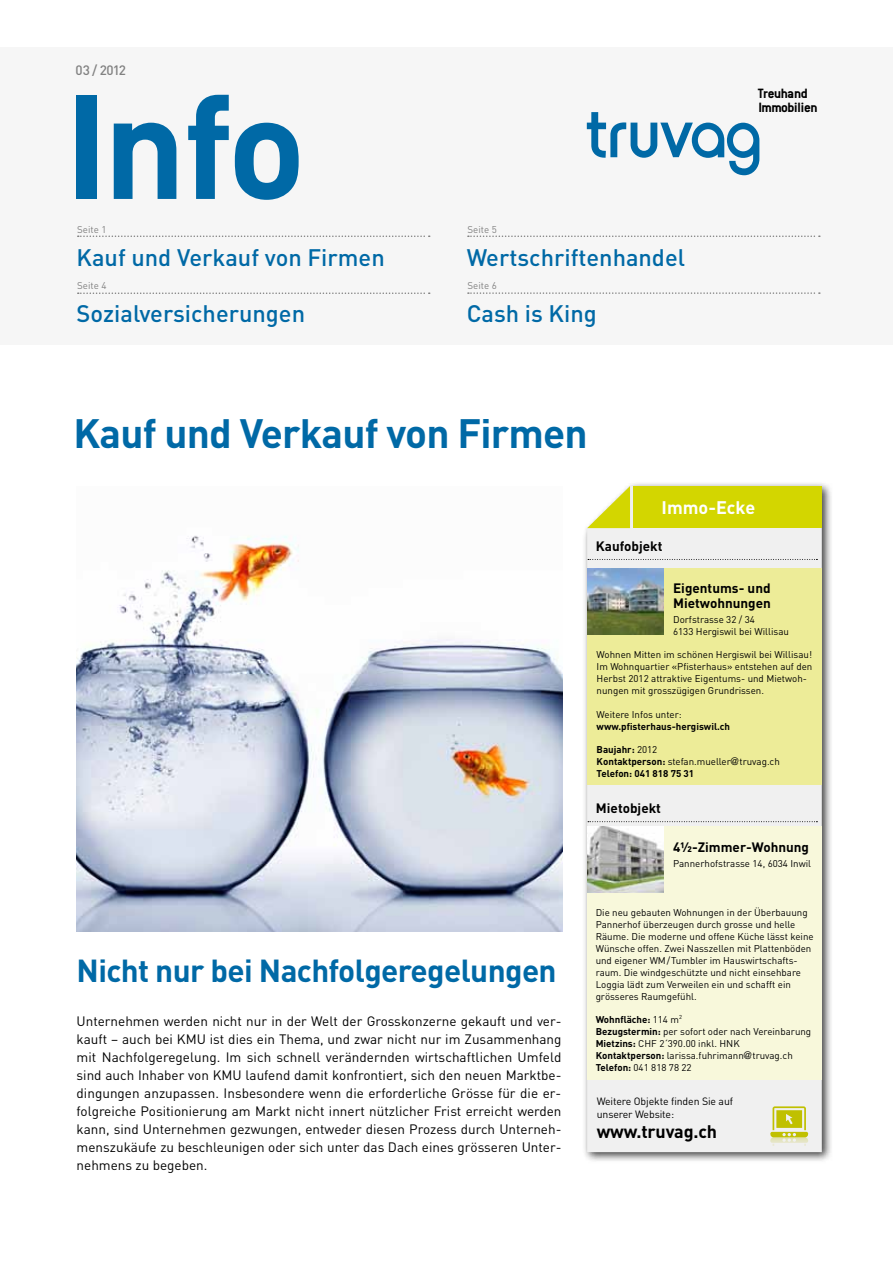
<style>
.page{position:relative;width:893px;height:1263px;background:#fff}
.page>*{position:absolute;margin:0;border:0;box-sizing:border-box;transform-origin:0 0}
.t1{font:700 144.6px "DIN";color:#0069a6}
.t2{font:700 40.5px "DIN";letter-spacing:-.02em;color:#0069a6}
.t3{font:700 31.5px "DIN";letter-spacing:-.02em;color:#0069a6}
.t4{font:500 23.7px "DIN";color:#0069a6}
.t5{font:700 18px "DIN";letter-spacing:-.01em;color:#000}
.t6{font:700 18px "DIN";color:#fff}
.t7{font:700 14.85px/13.2px "Conduit ITC";letter-spacing:-.035em;color:#000}
.t8{font:13.5px/18px "DIN";color:#000;text-align:justify}
.t9{font:700 13.5px/15px "DIN";color:#000}
.t10{font:500 13.5px "DIN";letter-spacing:-.05em;color:#818181}
.t11{font:10.5px/13.5px "DIN";letter-spacing:-.01em;color:#000}
.t12{font:9.75px/12px "DIN";color:#000}
.t13{font:700 9.75px/12px "DIN";color:#000}
.t14{font:9.75px "DIN";color:#818181}
.s1{font-weight:400}
.s2{font-family:"News Gothic";font-weight:400}
.s3{font-weight:700}
.s4{font-family:"News Gothic"}
</style>
<div class="page">
<div style="left:0;top:47px;width:893px;height:297px;background:#f0f0f0"></div>
<svg style="left:468px;top:235px;width:352px;height:2px"></svg>
<svg style="left:468px;top:292px;width:352px;height:2px"></svg>
<svg style="left:78px;top:235px;width:352px;height:2px"></svg>
<svg style="left:78px;top:292px;width:352px;height:2px"></svg>
<svg style="left:587px;top:112px;width:172px;height:63px"></svg>
<div style="left:582px;top:481px;width:251px;height:682px;background:#000;opacity:.75"></div>
<div style="left:587px;top:486px;width:235px;height:666px;background:#f0f0f0"></div>
<svg style="left:587px;top:486px;width:43px;height:42px"></svg>
<div style="left:633px;top:486px;width:189px;height:42px;background:#d3d600"></div>
<div style="left:587px;top:568px;width:234px;height:217px;background:#edec98"></div>
<svg style="left:588px;top:559px;width:229px;height:1px"></svg>
<div style="left:587px;top:826px;width:234px;height:254px;background:#f8f8db"></div>
<img style="left:587px;top:826px;width:77px;height:67px">
<img style="left:587px;top:568px;width:77px;height:67px">
<svg style="left:588px;top:821px;width:229px;height:1px"></svg>
<div style="left:765px;top:1102px;width:48px;height:43px;background:#f0f0f0"></div>
<svg style="left:770px;top:1106px;width:39px;height:39px"></svg>
<img style="left:77px;top:535px;width:485px;height:396px">
<h3 class="t10" style="left:75px;top:61px;width:52px">03 / 2012</h3>
<h1 class="t1" style="left:65px;top:52px;width:243px">Info</h1>
<h3 class="t7" style="left:758px;top:87px;width:62px">Treuhand<br>Immobilien</h3>
<p class="t14" style="left:77px;top:223px;width:31px">Seite 1</p>
<p class="t14" style="left:468px;top:223px;width:31px">Seite 5</p>
<h3 class="t4" style="left:77px;top:242px;width:310px">Kauf und Verkauf von Firmen</h3>
<h3 class="t4" style="left:77px;top:298px;width:230px">Sozialversicherungen</h3>
<p class="t14" style="left:77px;top:280px;width:31px">Seite 4</p>
<h3 class="t4" style="left:467px;top:242px;width:220px">Wertschriftenhandel</h3>
<h3 class="t4" style="left:467px;top:298px;width:132px">Cash is King</h3>
<p class="t14" style="left:468px;top:280px;width:31px">Seite 6</p>
<h2 class="t2" style="left:73px;top:406px;width:516px">Kauf und Verkauf von Firmen</h2>
<h3 class="t3" style="left:77px;top:949px;width:482px">Nicht nur bei Nachfolgeregelungen</h3>
<p class="t8" style="left:77px;top:1012px;width:486px">Unternehmen werden nicht nur in der Welt der Grosskonzerne gekauft und ver&shy;kauft – auch bei KMU ist dies ein Thema, und zwar nicht nur im Zusammenhang mit Nachfolgeregelung. Im sich schnell verändernden wirtschaftlichen Umfeld sind auch Inhaber von KMU laufend damit konfrontiert, sich den neuen Marktbe&shy;dingungen anzupassen. Insbesondere wenn die erforderliche Grösse für die er&shy;folgreiche Positionierung am Markt nicht innert nützlicher Frist erreicht werden kann, sind Unternehmen gezwungen, entweder diesen Prozess durch Unterneh&shy;menszukäufe zu beschleunigen oder sich unter das Dach eines grösseren Unter&shy;nehmens zu begeben.</p>
<h3 class="t6" style="left:662px;top:496px;width:95px">Immo-Ecke</h3>
<h3 class="t9" style="left:596px;top:538px;width:68px">Kaufobjekt</h3>
<h3 class="t9" style="left:673px;top:580px;width:99px">Eigentums- und<br>Mietwohnungen</h3>
<p class="t12" style="left:673px;top:613px;width:117px">Dorfstrasse 32 / 34<br>6133 Hergiswil bei Willisau</p>
<p class="t12" style="left:597px;top:648px;width:217px">Wohnen Mitten im schönen Hergiswil bei Willisau!<br>Im Wohnquartier «Pfisterhaus» entstehen auf den Herbst 2012 attraktive Eigentums- und Mietwoh&shy;nungen mit grosszügigen Grundrissen.</p>
<p class="t12" style="left:597px;top:708px;width:87px">Weitere Infos unter:</p>
<p class="t13" style="left:597px;top:720px;width:135px">www.pfisterhaus-hergiswil.ch</p>
<p class="t13" style="left:597px;top:743px;width:185px">Baujahr: <span class="s1">2012<br></span>Kontaktperson: <span class="s1">stefan.mueller</span><span class="s2">@</span><span class="s1">truvag.ch<br></span>Telefon: 041 818 75 31</p>
<h3 class="t9" style="left:596px;top:800px;width:67px">Mietobjekt</h3>
<h3 class="t9" style="left:673px;top:839px;width:137px">4½-Zimmer-Wohnung</h3>
<p class="t12" style="left:673px;top:857px;width:139px">Pannerhofstrasse 14, 6034 Inwil</p>
<p class="t12" style="left:596px;top:906px;width:219px">Die neu gebauten Wohnungen in der Überbauung Pannerhof überzeugen durch grosse und helle Räume. Die moderne und offene Küche lässt keine Wünsche offen. Zwei Nasszellen mit Plattenböden und eigener WM/Tumbler im Hauswirtschafts&shy;raum. Die windgeschützte und nicht einsehbare Loggia lädt zum Verweilen ein und schafft ein grösseres Raumgefühl.</p>
<p class="t12" style="left:596px;top:1013px;width:217px"><span class="s3">Wohnfläche:</span> 114 m<sup>2<br></sup><span class="s3">Bezugstermin:</span> per sofort oder nach Vereinbarung <span class="s3">Mietzins:</span> CHF 2´390.00 inkl. HNK<br><span class="s3">Kontaktperson:</span> larissa.fuhrimann<span class="s4">@</span>truvag.ch <span class="s3">Telefon:</span> 041 818 78 22</p>
<p class="t11" style="left:597px;top:1094px;width:138px">Weitere Objekte finden Sie auf unserer Website:</p>
<h3 class="t5" style="left:597px;top:1120px;width:122px">www.truvag.ch</h3>
</div>
